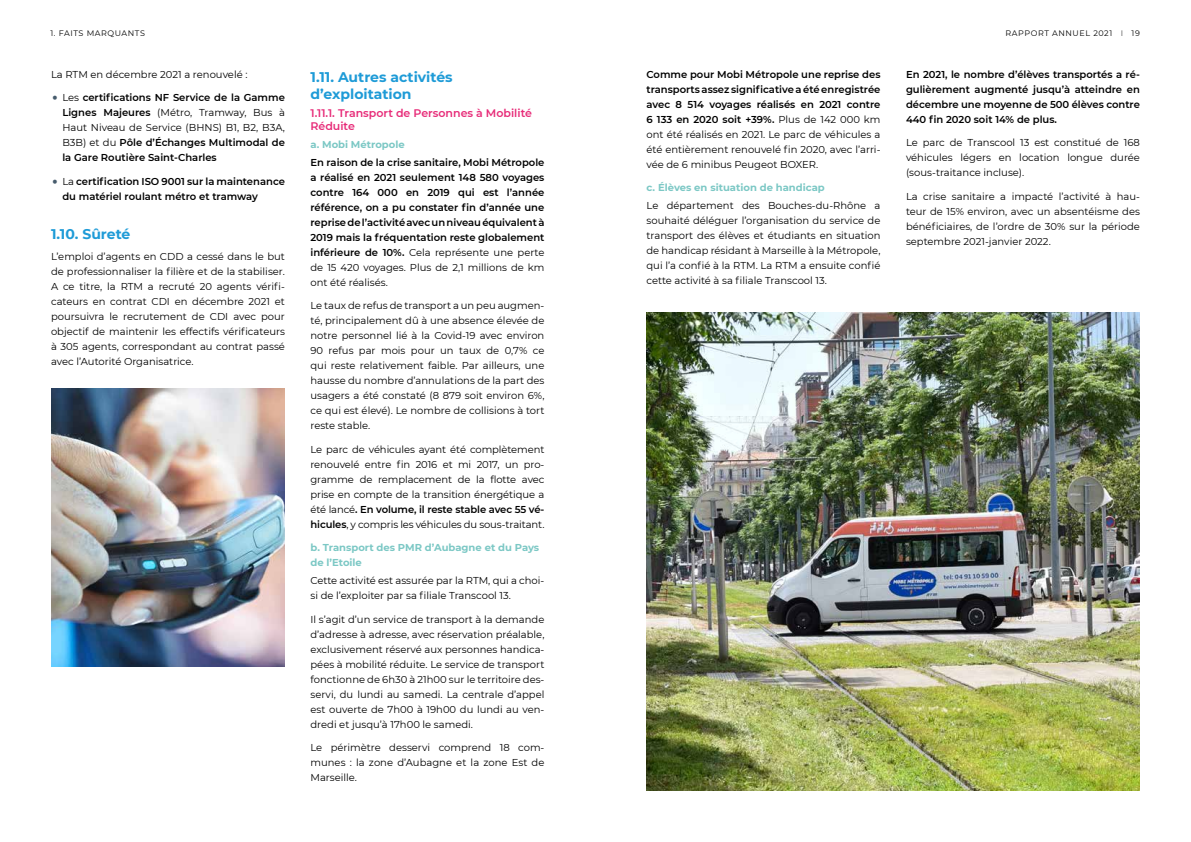
<style>
.page{position:relative;width:1191px;height:842px;background:#fff}
.page>*{position:absolute;margin:0;border:0;box-sizing:border-box;transform-origin:0 0}
.t1{font:700 14px/17px "Montserrat";color:#1e9bd7}
.t2{font:600 11px/13px "Montserrat";color:#e72b78}
.t3{font:10px/15px "Montserrat";color:#000;text-align:justify}
.t4{font:600 10px/15px "Montserrat";color:#000;text-align:justify}
.t5{font:700 10px/15px "Montserrat";color:#7cc8c5}
.t6{font:8px "Montserrat";letter-spacing:.07em;color:#000}
.s1{font-weight:300}
.s2{font-weight:400;font-size:26px;color:#475c6d}
.s3{font-weight:400}
.s4{font-weight:600}
</style>
<div class="page">
<img style="left:51px;top:389px;width:234px;height:277px">
<img style="left:646px;top:313px;width:494px;height:478px">
<p class="t6" style="left:50px;top:28px;width:96px">1. FAITS MARQUANTS</p>
<p class="t6" style="left:1005px;top:28px;width:136px">RAPPORT ANNUEL 2021 <span class="s1">I</span> 19</p>
<p class="t3" style="left:51px;top:66px;width:198px">La RTM en décembre 2021 a renouvelé :</p>
<p class="t4" style="left:62px;top:90px;width:224px;text-indent:-11px"><span class="s2">•</span> <span class="s3">Les</span> certifications NF Service de la Gamme Lignes Majeures <span class="s3">(Métro, Tramway, Bus à Haut Niveau de Service (BHNS) B1, B2, B3A, B3B) et du</span> Pôle d’Échanges Multimodal de la Gare Routière Saint-Charles</p>
<p class="t4" style="left:62px;top:173px;width:224px;text-indent:-11px"><span class="s2">•</span> <span class="s3">La</span> certification ISO 9001 sur la maintenance du matériel roulant métro et tramway</p>
<h1 class="t1" style="left:51px;top:225px;width:81px">1.10. Sûreté</h1>
<p class="t3" style="left:51px;top:249px;width:235px">L’emploi d’agents en CDD a cessé dans le but de professionnaliser la filière et de la stabiliser.<br>A ce titre, la RTM a recruté 20 agents vérifi&shy;cateurs en contrat CDI en décembre 2021 et poursuivra le recrutement de CDI avec pour objectif de maintenir les effectifs vérificateurs à 305 agents, correspondant au contrat passé avec l’Autorité Organisatrice.</p>
<h1 class="t1" style="left:310px;top:67px;width:144px">1.11. Autres activités d’exploitation</h1>
<p class="t2" style="left:310px;top:106px;width:223px">1.11.1. Transport de Personnes à Mobilité<br>Réduite</p>
<p class="t5" style="left:310px;top:137px;width:96px">a. Mobi Métropole</p>
<p class="t4" style="left:310px;top:154px;width:235px">En raison de la crise sanitaire, Mobi Métropole a réalisé en 2021 seulement 148 580 voyages contre 164 000 en 2019 qui est l’année référence, on a pu constater fin d’année une reprise de l’activité avec un niveau équivalent à 2019 mais la fréquentation reste globalement inférieure de 10%. <span class="s3">Cela représente une perte de 15 420 voyages. Plus de 2,1 millions de km ont été réalisés.</span></p>
<p class="t3" style="left:310px;top:298px;width:235px">Le taux de refus de transport a un peu augmen&shy;té, principalement dû à une absence élevée de notre personnel lié à la Covid-19 avec environ 90 refus par mois pour un taux de 0,7% ce qui reste relativement faible. Par ailleurs, une hausse du nombre d’annulations de la part des usagers a été constaté (8 879 soit environ 6%, ce qui est élevé). Le nombre de collisions à tort reste stable.</p>
<p class="t3" style="left:310px;top:442px;width:235px">Le parc de véhicules ayant été complètement renouvelé entre fin 2016 et mi 2017, un pro&shy;gramme de remplacement de la flotte avec prise en compte de la transition énergétique a été lancé<span class="s4">. En volume, il reste stable avec 55 vé&shy;hicules</span>, y compris les véhicules du sous-traitant.</p>
<p class="t5" style="left:310px;top:540px;width:230px">b. Transport des PMR d’Aubagne et du Pays de l’Etoile</p>
<p class="t3" style="left:310px;top:573px;width:235px">Cette activité est assurée par la RTM, qui a choi&shy;si de l’exploiter par sa filiale Transcool 13.</p>
<p class="t3" style="left:310px;top:611px;width:235px">Il s’agit d’un service de transport à la demande d’adresse à adresse, avec réservation préalable, exclusivement réservé aux personnes handica&shy;pées à mobilité réduite. Le service de transport fonctionne de 6h30 à 21h00 sur le territoire des&shy;servi, du lundi au samedi. La centrale d’appel est ouverte de 7h00 à 19h00 du lundi au ven&shy;dredi et jusqu’à 17h00 le samedi.</p>
<p class="t3" style="left:310px;top:740px;width:235px">Le périmètre desservi comprend 18 com&shy;munes : la zone d’Aubagne et la zone Est de Marseille.</p>
<p class="t4" style="left:646px;top:66px;width:235px">Comme pour Mobi Métropole une reprise des transports assez significative a été enregistrée avec 8 514 voyages réalisés en 2021 contre 6 133 en 2020 soit +39%. <span class="s3">Plus de 142 000 km ont été réalisés en 2021. Le parc de véhicules a été entièrement renouvelé fin 2020, avec l’arri&shy;vée de 6 minibus Peugeot BOXER.</span></p>
<p class="t5" style="left:646px;top:180px;width:180px">c. Élèves en situation de handicap</p>
<p class="t3" style="left:646px;top:198px;width:235px">Le département des Bouches-du-Rhône a souhaité déléguer l’organisation du service de transport des élèves et étudiants en situation de handicap résidant à Marseille à la Métropole, qui l’a confié à la RTM. La RTM a ensuite confié cette activité à sa filiale Transcool 13.</p>
<p class="t4" style="left:906px;top:66px;width:235px">En 2021, le nombre d’élèves transportés a ré&shy;gulièrement augmenté jusqu’à atteindre en décembre une moyenne de 500 élèves contre 440 fin 2020 soit 14% de plus.</p>
<p class="t3" style="left:906px;top:135px;width:235px">Le parc de Transcool 13 est constitué de 168 véhicules légers en location longue durée (sous-traitance incluse).</p>
<p class="t3" style="left:906px;top:188px;width:235px">La crise sanitaire a impacté l’activité à hau&shy;teur de 15% environ, avec un absentéisme des bénéficiaires, de l’ordre de 30% sur la période septembre 2021-janvier 2022.</p>
</div>
